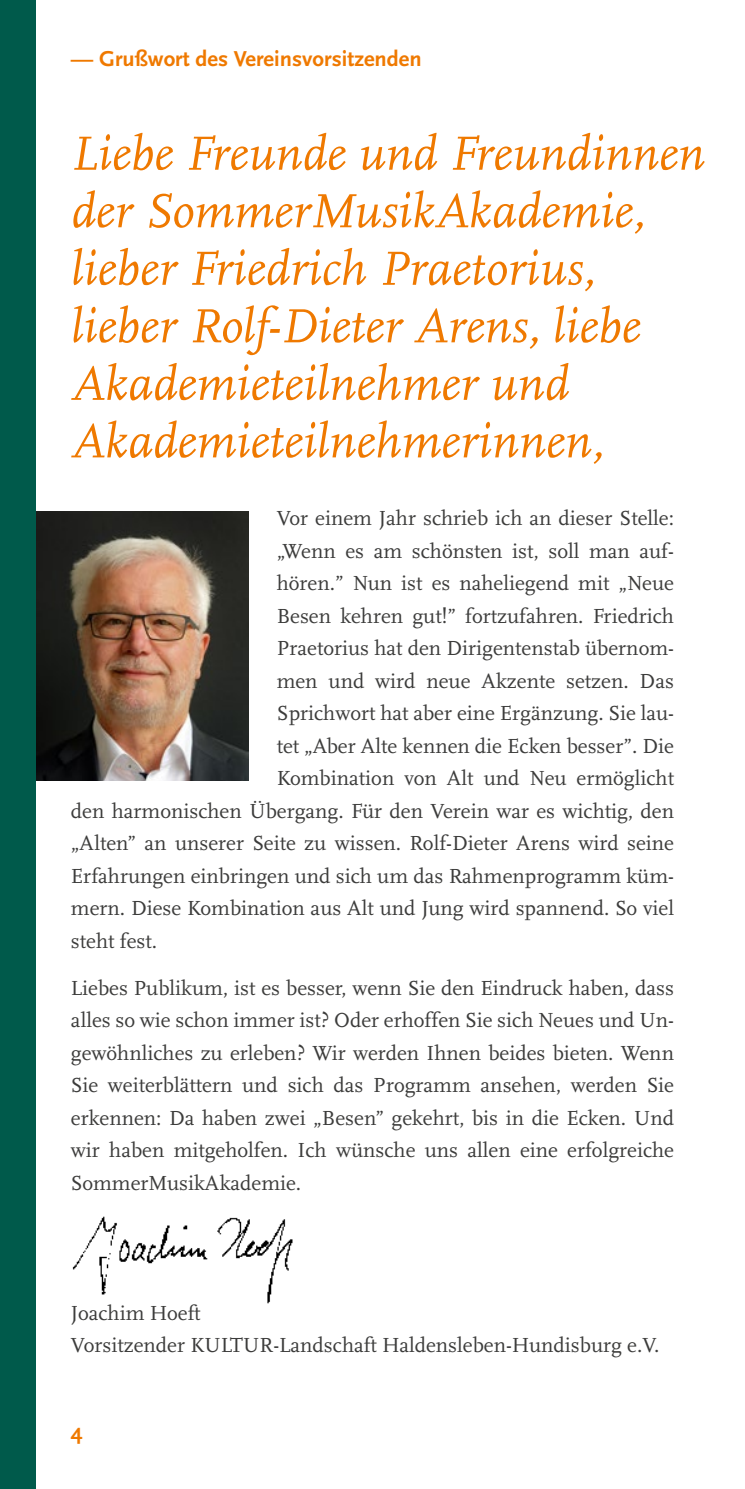
<style>
.page{position:relative;width:745px;height:1489px;background:#fff}
.page>*{position:absolute;margin:0;border:0;box-sizing:border-box;transform-origin:0 0}
.t1{font:italic 50px/57.5px "Scala";color:#ef7900}
.t2{font:700 22.5px "Scala Sans";color:#ef7900}
.t3{font:21.25px/32.5px "Scala";color:#3c3c3b;text-align:justify}
</style>
<div class="page">
<img style="left:35px;top:511px;width:213px;height:269px">
<img style="left:72px;top:1216px;width:221px;height:88px">
<div style="left:0;top:0;width:35px;height:1488px;background:#005a4b"></div>
<p class="t2" style="left:71px;top:49px;width:352px">— Grußwort des Vereinsvorsitzenden</p>
<h1 class="t1" style="left:71px;top:128px;width:635px">Liebe Freunde und Freundinnen der SommerMusikAkademie, lieber Friedrich Praetorius, lieber Rolf-Dieter Arens, liebe<br>Akademieteilnehmer und<br>Akademieteilnehmerinnen,</h1>
<p class="t3" style="left:276px;top:503px;width:398px">Vor einem Jahr schrieb ich an dieser Stelle:</p>
<p class="t3" style="left:276px;top:535px;width:398px">„Wenn es am schönsten ist, soll man auf-</p>
<p class="t3" style="left:276px;top:568px;width:398px">hören.” Nun ist es naheliegend mit „Neue</p>
<p class="t3" style="left:276px;top:600px;width:398px">Besen kehren gut!” fortzufahren. Friedrich</p>
<p class="t3" style="left:276px;top:633px;width:398px">Praetorius hat den Dirigentenstab übernom-</p>
<p class="t3" style="left:276px;top:665px;width:398px">men und wird neue Akzente setzen. Das</p>
<p class="t3" style="left:276px;top:698px;width:398px">Sprichwort hat aber eine Ergänzung. Sie lau-</p>
<p class="t3" style="left:276px;top:730px;width:398px">tet „Aber Alte kennen die Ecken besser”. Die</p>
<p class="t3" style="left:276px;top:763px;width:398px">Kombination von Alt und Neu ermöglicht</p>
<p class="t3" style="left:71px;top:795px;width:604px">den harmonischen Übergang. Für den Verein war es wichtig, den</p>
<p class="t3" style="left:71px;top:828px;width:604px">„Alten” an unserer Seite zu wissen. Rolf-Dieter Arens wird seine</p>
<p class="t3" style="left:71px;top:860px;width:604px">Erfahrungen einbringen und sich um das Rahmenprogramm küm-</p>
<p class="t3" style="left:71px;top:893px;width:604px">mern. Diese Kombination aus Alt und Jung wird spannend. So viel</p>
<p class="t3" style="left:71px;top:925px;width:88px">steht fest.</p>
<p class="t3" style="left:71px;top:972px;width:604px">Liebes Publikum, ist es besser, wenn Sie den Eindruck haben, dass alles so wie schon immer ist? Oder erhoffen Sie sich Neues und Un&shy;gewöhnliches zu erleben? Wir werden Ihnen beides bieten. Wenn Sie weiterblättern und sich das Programm ansehen, werden Sie erkennen: Da haben zwei „Besen” gekehrt, bis in die Ecken. Und wir haben mitgeholfen. Ich wünsche uns allen eine erfolgreiche Sommer MusikAkademie.</p>
<p class="t3" style="left:71px;top:1297px;width:589px">Joachim Hoeft<br>Vorsitzender KULTUR-Landschaft Haldensleben-Hundisburg e.V.</p>
<p class="t2" style="left:71px;top:1422px;width:13px">4</p>
</div>
